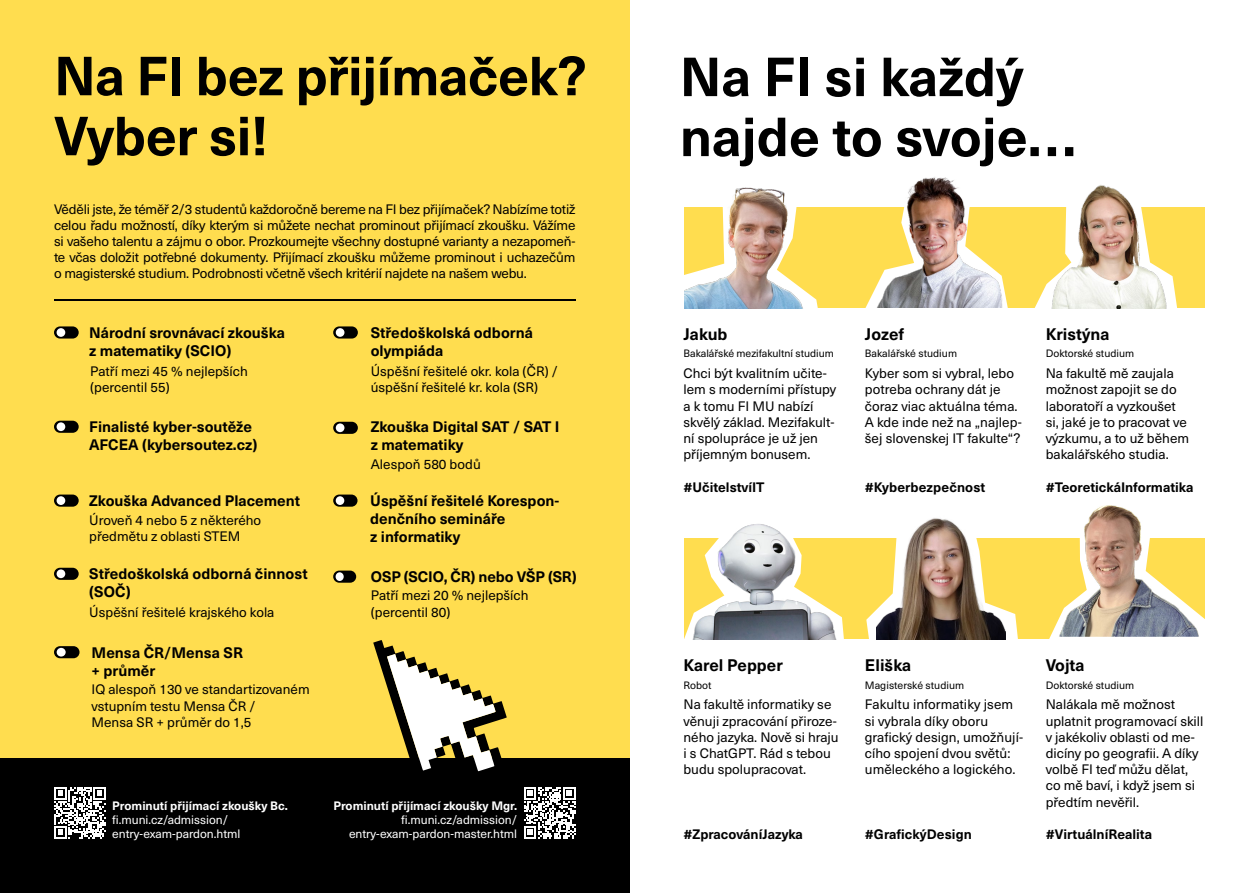
<style>
.page{position:relative;width:1259px;height:893px;background:#fff}
.page>*{position:absolute;margin:0;border:0;box-sizing:border-box;transform-origin:0 0}
.t1{font:700 54px/60px "Neue Haas Unica Pro";letter-spacing:-.01em;color:#000}
.t2{font:700 16.5px "Neue Haas Unica Pro";color:#000}
.t3{font:700 15px/18px "Neue Haas Unica Pro";color:#000}
.t4{font:13.5px/16.2px "Neue Haas Unica Pro";color:#000}
.t5{font:700 13.5px "Neue Haas Unica Pro";color:#000}
.t6{font:12px/14.4px "Neue Haas Unica Pro";color:#fff}
.t7{font:700 12px "Neue Haas Unica Pro";color:#fff}
.t8{font:10.5px "Neue Haas Unica Pro";color:#000}
</style>
<div class="page">
<div style="left:0;top:0;width:629px;height:893px;background:#ffdd4f"></div>
<div style="left:0;top:758px;width:629px;height:135px;background:#000"></div>
<div style="left:333px;top:326px;width:25px;height:13px;background:#000;border-radius:6px"></div>
<div style="left:336px;top:328px;width:8px;height:9px;background:#fff;border-radius:50%"></div>
<svg style="left:54px;top:326px;width:25px;height:13px"></svg>
<div style="left:57px;top:328px;width:8px;height:9px;background:#fff;border-radius:50%"></div>
<div style="left:333px;top:495px;width:24px;height:12px;background:#000;border-radius:6px"></div>
<div style="left:336px;top:496px;width:8px;height:9px;background:#fff;border-radius:50%"></div>
<div style="left:54px;top:495px;width:25px;height:12px;background:#000;border-radius:6px"></div>
<div style="left:57px;top:496px;width:8px;height:9px;background:#fff;border-radius:50%"></div>
<div style="left:54px;top:646px;width:25px;height:12px;background:#000;border-radius:6px"></div>
<div style="left:57px;top:648px;width:9px;height:8px;background:#fff;border-radius:50%"></div>
<div style="left:54px;top:568px;width:25px;height:12px;background:#000;border-radius:6px"></div>
<div style="left:57px;top:569px;width:8px;height:9px;background:#fff;border-radius:50%"></div>
<div style="left:333px;top:571px;width:23px;height:12px;background:#000;border-radius:6px"></div>
<div style="left:335px;top:572px;width:9px;height:9px;background:#fff;border-radius:50%"></div>
<div style="left:333px;top:422px;width:25px;height:12px;background:#000;border-radius:6px"></div>
<div style="left:336px;top:423px;width:8px;height:9px;background:#fff;border-radius:50%"></div>
<div style="left:54px;top:421px;width:25px;height:12px;background:#000;border-radius:6px"></div>
<div style="left:57px;top:422px;width:8px;height:9px;background:#fff;border-radius:50%"></div>
<svg style="left:54px;top:787px;width:52px;height:51px"></svg>
<div style="left:684px;top:207px;width:521px;height:101px;background:#ffdd4f"></div>
<svg style="left:865px;top:283px;width:143px;height:25px"></svg>
<img style="left:865px;top:177px;width:138px;height:130px">
<svg style="left:684px;top:274px;width:119px;height:35px"></svg>
<img style="left:685px;top:187px;width:133px;height:121px">
<svg style="left:1034px;top:291px;width:133px;height:18px"></svg>
<img style="left:1043px;top:185px;width:134px;height:123px">
<div style="left:684px;top:538px;width:521px;height:101px;background:#ffdd4f"></div>
<svg style="left:1049px;top:637px;width:156px;height:2px"></svg>
<img style="left:1050px;top:505px;width:155px;height:132px">
<svg style="left:866px;top:610px;width:152px;height:30px"></svg>
<img style="left:876px;top:518px;width:129px;height:121px">
<svg style="left:692px;top:616px;width:152px;height:24px"></svg>
<img style="left:684px;top:524px;width:157px;height:115px">
<hr style="left:54px;top:299px;width:521px;height:2px;background:#000">
<svg style="left:373px;top:640px;width:134px;height:132px"></svg>
<svg style="left:524px;top:787px;width:51px;height:51px"></svg>
<h1 class="t1" style="left:54px;top:47px;width:534px">Na FI bez přijímaček?<br>Vyber si!</h1>
<p class="t4" style="left:54px;top:201px;width:523px;text-align:justify">Věděli jste, že téměř 2/3 studentů každoročně bereme na FI bez přijímaček? Nabízíme totiž celou řadu možností, díky kterým si můžete nechat prominout přijímací zkoušku. Vážíme si vašeho talentu a zájmu o obor. Prozkoumejte všechny dostupné varianty a nezapomeň&shy;te včas doložit potřebné dokumenty. Přijímací zkoušku můžeme prominout i uchazečům o magisterské studium. Podrobnosti včetně všech kritérií najdete na našem webu.</p>
<p class="t3" style="left:89px;top:324px;width:197px">Národní srovnávací zkouška z matematiky (SCIO)</p>
<p class="t4" style="left:90px;top:364px;width:159px">Patří mezi 45 % nejlepších (percentil 55)</p>
<p class="t3" style="left:89px;top:418px;width:170px">Finalisté kyber-soutěže<br>AFCEA (kybersoutez.cz)</p>
<p class="t3" style="left:89px;top:492px;width:212px">Zkouška Advanced Placement</p>
<p class="t4" style="left:89px;top:512px;width:173px">Úroveň 4 nebo 5 z některého předmětu z oblasti STEM</p>
<p class="t3" style="left:89px;top:565px;width:220px">Středoškolská odborná činnost (SOČ)</p>
<p class="t4" style="left:89px;top:605px;width:187px">Úspěšní řešitelé krajského kola</p>
<p class="t3" style="left:92px;top:643px;width:153px">Mensa ČR/Mensa SR + průměr</p>
<p class="t4" style="left:92px;top:682px;width:220px">IQ alespoň 130 ve standartizovaném vstupním testu Mensa ČR /<br>Mensa SR + průměr do 1,5</p>
<p class="t3" style="left:371px;top:324px;width:164px">Středoškolská odborná olympiáda</p>
<p class="t4" style="left:371px;top:363px;width:189px">Úspěšní řešitelé okr. kola (ČR) / úspěšní řešitelé kr. kola (SR)</p>
<p class="t3" style="left:371px;top:418px;width:190px">Zkouška Digital SAT / SAT I z matematiky</p>
<p class="t4" style="left:371px;top:456px;width:112px">Alespoň 580 bodů</p>
<p class="t3" style="left:370px;top:492px;width:191px">Úspěšní řešitelé Korespon&shy;denčního semináře<br>z informatiky</p>
<p class="t3" style="left:371px;top:568px;width:207px">OSP (SCIO, ČR) nebo VŠP (SR)</p>
<p class="t4" style="left:371px;top:588px;width:159px">Patří mezi 20 % nejlepších (percentil 80)</p>
<p class="t7" style="left:112px;top:798px;width:177px">Prominutí přijímací zkoušky Bc.</p>
<p class="t6" style="left:112px;top:813px;width:130px">fi.muni.cz/admission/ entry-exam-pardon.html</p>
<p class="t7" style="left:333px;top:798px;width:185px">Prominutí přijímací zkoušky Mgr.</p>
<p class="t6" style="left:349px;top:813px;width:170px;text-align:right">fi.muni.cz/admission/ entry-exam-pardon-master.html</p>
<h1 class="t1" style="left:679px;top:47px;width:398px">Na FI si každý najde to svoje…</h1>
<p class="t2" style="left:683px;top:324px;width:45px">Jakub</p>
<p class="t8" style="left:683px;top:347px;width:152px">Bakalářské mezifakultní studium</p>
<p class="t4" style="left:683px;top:365px;width:154px">Chci být kvalitním učite&shy;lem s moderními přístupy a k tomu FI MU nabízí skvělý základ. Mezifakult&shy;ní spolupráce je už jen příjemným bonusem.</p>
<p class="t5" style="left:683px;top:478px;width:83px">#UčitelstvíIT</p>
<p class="t2" style="left:865px;top:324px;width:41px">Jozef</p>
<p class="t8" style="left:865px;top:347px;width:94px">Bakalářské studium</p>
<p class="t4" style="left:865px;top:365px;width:158px">Kyber som si vybral, lebo potreba ochrany dát je čoraz viac aktuálna téma.<br>A kde inde než na „najlep&shy;šej slovenskej IT fakulte“?</p>
<p class="t5" style="left:865px;top:478px;width:122px">#Kyberbezpečnost</p>
<p class="t2" style="left:1045px;top:324px;width:65px">Kristýna</p>
<p class="t8" style="left:1045px;top:347px;width:90px">Doktorské studium</p>
<p class="t4" style="left:1045px;top:365px;width:145px">Na fakultě mě zaujala možnost zapojit se do laboratoří a vyzkoušet si, jaké je to pracovat ve výzkumu, a to už během bakalářského studia.</p>
<p class="t5" style="left:1045px;top:478px;width:149px">#TeoretickáInformatika</p>
<p class="t2" style="left:683px;top:655px;width:101px">Karel Pepper</p>
<p class="t8" style="left:683px;top:679px;width:29px">Robot</p>
<p class="t4" style="left:683px;top:697px;width:157px">Na fakultě informatiky se věnuji zpracování přiroze&shy;ného jazyka. Nově si hraju i s ChatGPT. Rád s tebou budu spolupracovat.</p>
<p class="t5" style="left:683px;top:826px;width:121px">#ZpracováníJazyka</p>
<p class="t2" style="left:865px;top:655px;width:48px">Eliška</p>
<p class="t8" style="left:865px;top:679px;width:101px">Magisterské studium</p>
<p class="t4" style="left:865px;top:697px;width:160px">Fakultu informatiky jsem si vybrala díky oboru grafický design, umožňují&shy;cího spojení dvou světů: uměleckého a logického.</p>
<p class="t5" style="left:865px;top:826px;width:109px">#GrafickýDesign</p>
<p class="t2" style="left:1045px;top:655px;width:40px">Vojta</p>
<p class="t4" style="left:1045px;top:697px;width:159px">Nalákala mě možnost uplatnit programovací skill v jakékoliv oblasti od me&shy;dicíny po geografii. A díky volbě FI teď můžu dělat, co mě baví, i když jsem si předtím nevěřil.</p>
<p class="t5" style="left:1045px;top:826px;width:108px">#VirtuálníRealita</p>
<p class="t8" style="left:1045px;top:679px;width:90px">Doktorské studium</p>
</div>
